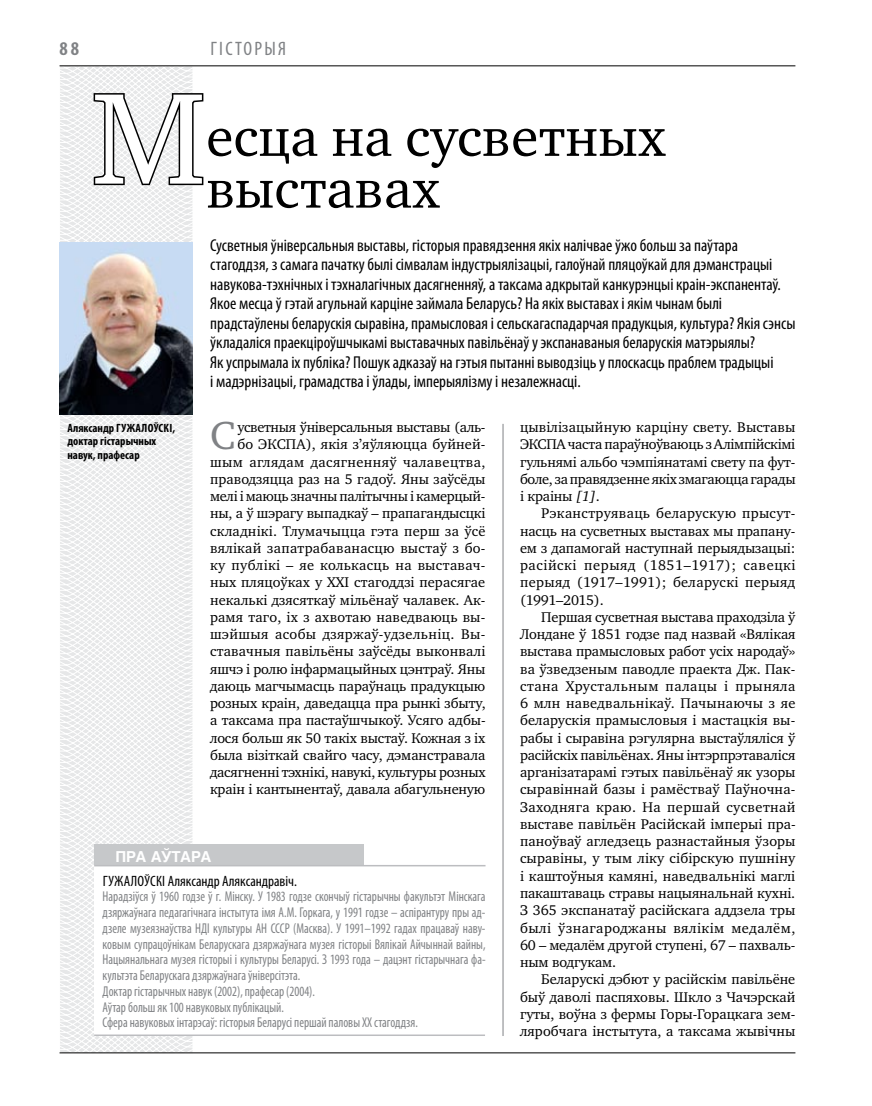
<style>
.page{position:relative;width:872px;height:1106px;background:#fff}
.page>*{position:absolute;margin:0;border:0;box-sizing:border-box;transform-origin:0 0}
.t1{font:132.6px "Charter C";color:#fff}
.t2{font:55.5px/51.8px "Charter C";color:#000}
.t3{font:40.05px "Charter C";color:#808285}
.t4{font:condensed 19.5px "Myriad Pro";color:#808285}
.t5{font:700 condensed 19.5px "Myriad Pro";color:#808285}
.t6{font:condensed 17.25px/19.5px "Myriad Pro";color:#000}
.t7{font:condensed 15px "Myriad Pro";color:#000}
.t8{font:700 15px "Helios";letter-spacing:-.045em;color:#fff}
.t9{font:14.4px/17.2px "Charter C";letter-spacing:-.005em;color:#000;text-align:justify}
.t10{font:condensed 14.25px/15.8px "Myriad Pro";color:#808285;text-align:justify;scale:.9 1}
.t11{font:700 condensed 12px/13.5px "Myriad Pro";color:#000}
.s1{font-style:italic}
</style>
<div class="page">
<svg style="left:59px;top:65px;width:192px;height:989px"></svg>
<hr style="left:60px;top:1052px;width:735px;height:1px;background:#000">
<hr style="left:60px;top:65px;width:735px;height:1px;background:#000">
<hr style="left:503px;top:424px;width:1px;height:612px;background:#808285">
<svg style="left:92px;top:84px;width:113px;height:103px"></svg>
<img style="left:60px;top:242px;width:133px;height:173px">
<div style="left:94px;top:844px;width:270px;height:24px;background:#c6c8ca"></div>
<div style="left:94px;top:866px;width:391px;height:170px;background:#fff"></div>
<hr style="left:94px;top:1034px;width:391px;height:2px;background:#bcbdc0">
<hr style="left:94px;top:865px;width:391px;height:1px;background:#bcbdc0">
<h3 class="t5" style="left:60px;top:37px;width:21px">88</h3>
<h3 class="t4" style="left:210px;top:37px;width:77px">Гісторыя</h3>
<h1 class="t1" style="left:91px;top:65px;width:117px">М</h1>
<h2 class="t2" style="left:206px;top:112px;width:461px">есца на сусветных выставах</h2>
<p class="t6" style="left:210px;top:235px;width:586px">Сусветныя ўніверсальныя выставы, гісторыя правядзення якіх налічвае ўжо больш за паўтара стагоддзя, з самага пачатку былі сімвалам індустрыялізацыі, галоўнай пляцоўкай для дэманстрацыі навукова-тэхнічных і тэхналагічных дасягненняў, а таксама адкрытай канкурэнцыі краін-экспанентаў.<br>Якое месца ў гэтай агульнай карціне займала Беларусь? На якіх выставах і якім чынам былі прадстаўлены беларускія сыравіна, прамысловая і сельскагаспадарчая прадукцыя, культура? Якія сэнсы ўкладаліся праекціроўшчыкамі выставачных павільёнаў у экспанаваныя беларускія матэрыялы?<br>Як успрымала іх публіка? Пошук адказаў на гэтыя пытанні выводзіць у плоскасць праблем традыцыі<br>і мадэрнізацыі, грамадства і ўлады, імперыялізму і незалежнасці.</p>
<h3 class="t3" style="left:210px;top:413px;width:27px">С</h3>
<p class="t9" style="left:210px;top:418px;width:277px;text-align:right">усветныя ўніверсальныя выставы (аль-<br>бо ЭКСПА), якія з’яўляюцца буйней&shy;шым аглядам дасягненняў чалавецтва, праводзяцца раз на 5 гадоў. Яны заўсёды мелі і маюць значны палітычны і камерцый&shy;ны, а ў шэрагу выпадкаў – прапагандысцкі складнікі. Тлумачыцца гэта перш за ўсё вялікай запатрабаванасцю выстаў з бо&shy;ку публікі – яе колькасць на выставач&shy;ных пляцоўках у ХХІ стагоддзі перасягае некалькі дзясяткаў мільёнаў чалавек. Ак&shy;рамя таго, іх з ахвотаю наведваюць вы&shy;шэйшыя асобы дзяржаў-удзельніц. Вы&shy;ставачныя павільёны заўсёды выконвалі яшчэ і ролю інфармацыйных цэнтраў. Яны даюць магчымасць параўнаць прадукцыю розных краін, даведацца пра рынкі збыту, а таксама пра пастаўшчыкоў. Усяго адбы&shy;лося больш як 50 такіх выстаў. Кожная з іх была візіткай свайго часу, дэманстравала дасягненні тэхнікі, навукі, культуры розных краін і кантынентаў, давала абагульненую</p>
<p class="t9" style="left:520px;top:418px;width:277px">цывілізацыйную карціну свету. Выставы ЭКСПА часта параўноўваюць з Алімпійскімі гульнямі альбо чэмпіянатамі свету па фут&shy;боле, за правядзенне якіх змагаюцца гарады і краіны <span class="s1">[1]</span>.</p>
<p class="t11" style="left:67px;top:421px;width:109px">Аляксандр Гужалоўскі, доктар гістарычных навук, прафесар</p>
<p class="t9" style="left:520px;top:505px;width:277px;text-indent:21px">Рэканструяваць беларускую прысут&shy;насць на сусветных выставах мы прапану&shy;ем з дапамогай наступнай перыядызацыі: расійскі перыяд (1851–1917); савецкі перыяд (1917–1991); беларускі перыяд (1991–2015).</p>
<p class="t9" style="left:520px;top:608px;width:277px;text-indent:21px">Першая сусветная выстава праходзіла ў Лондане ў 1851 годзе пад назвай «Вялікая выстава прамысловых работ усіх народаў» ва ўзведзеным паводле праекта Дж. Пак&shy;стана Хрустальным палацы і прыняла 6 млн наведвальнікаў. Пачынаючы з яе беларускія прамысловыя і мастацкія вы&shy;рабы і сыравіна рэгулярна выстаўляліся ў расійскіх павільёнах. Яны інтэрпрэтаваліся арганізатарамі гэтых павільёнаў як узоры сыравіннай базы і рамёстваў Паўночна-Заходняга краю. На першай сусветнай выставе павільён Расійскай імперыі пра&shy;паноўваў агледзець разнастайныя ўзоры сыравіны, у тым ліку сібірскую пушніну і каштоўныя камяні, наведвальнікі маглі пакаштаваць стравы нацыянальнай кухні.<br>З 365 экспанатаў расійскага аддзела тры былі ўзнагароджаны вялікім медалём, 60 – медалём другой ступені, 67 – пахваль&shy;ным водгукам.</p>
<p class="t9" style="left:520px;top:971px;width:277px;text-indent:21px">Беларускі дэбют у расійскім павільёне быў даволі паспяховы. Шкло з Чачэрскай гуты, воўна з фермы Горы-Горацкага зем&shy;ляробчага інстытута, а таксама жывічны</p>
<p class="t8" style="left:115px;top:848px;width:97px">пра аўтара</p>
<p class="t7" style="left:103px;top:871px;width:196px">Гужалоўскі Аляксандр Аляксандравіч.</p>
<p class="t10" style="left:103px;top:888px;width:427px">Нарадзіўся ў 1960 годзе ў г. Мінску. У 1983 годзе скончыў гістарычны факультэт Мінскага дзяржаўнага педагагічнага інстытута імя А.М. Горкага, у 1991 годзе – аспірантуру пры ад&shy;дзеле музеязнаўства НДІ культуры АН СССР</p>
<p class="t10" style="left:103px;top:920px;width:427px;text-align:left;text-indent:191px">(Масква). У 1991–1992 гадах працаваў наву&shy;ковым супрацоўнікам Беларускага дзяржаўнага музея гісторыі Вялікай Айчыннай вайны, Нацыянальнага музея гісторыі і культуры Беларусі. З 1993 года – дацэнт гістарычнага фа&shy;культэта Беларускага дзяржаўнага ўніверсітэта.<br>Доктар гістарычных навук (2002), прафесар (2004).<br>Аўтар больш як 100 навуковых публікацый.<br>Сфера навуковых інтарэсаў: гісторыя Беларусі першай паловы ХХ стагоддзя.</p>
</div>
